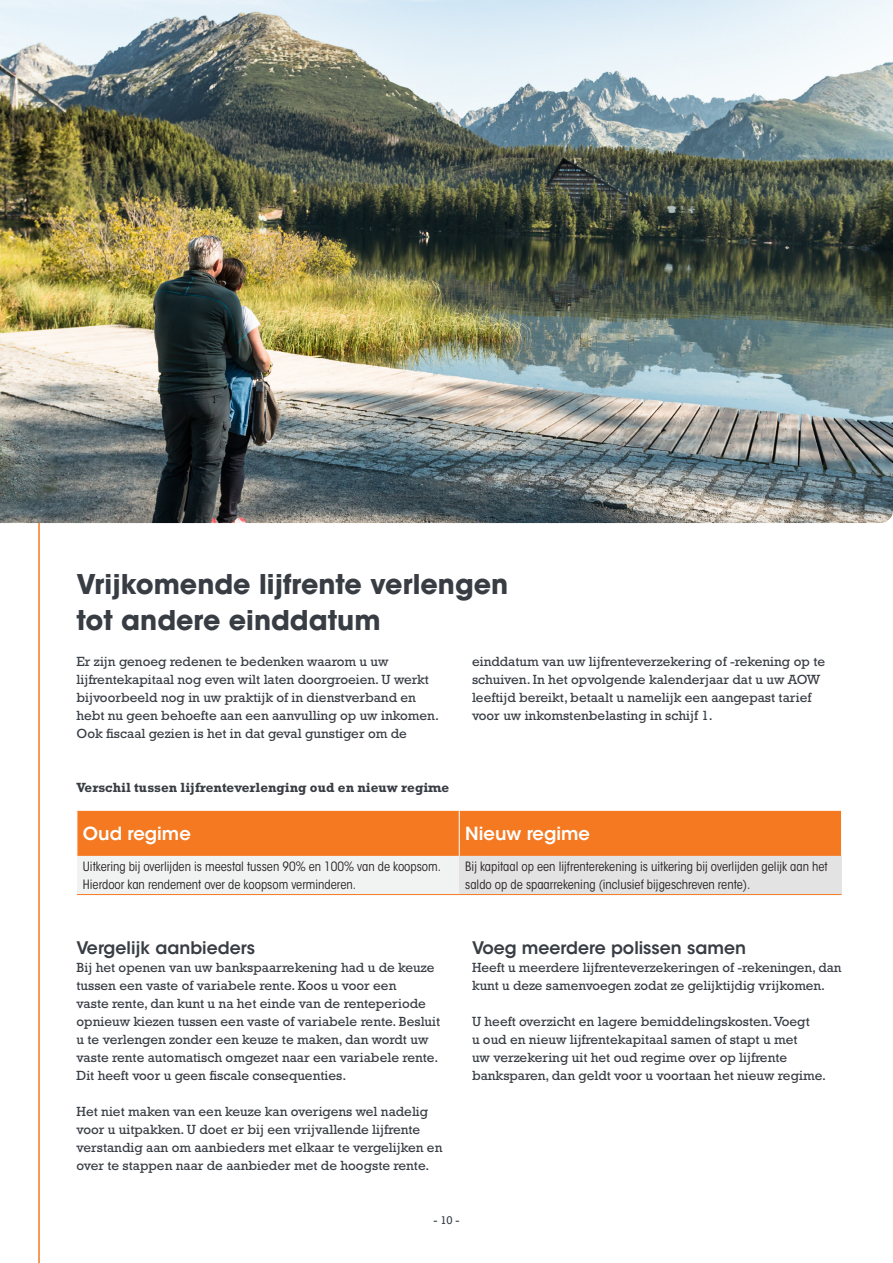
<style>
.page{position:relative;width:893px;height:1263px;background:#fff}
.page>*{position:absolute;margin:0;border:0;box-sizing:border-box;transform-origin:0 0}
.BW_1kl_Tussenkop_Grijs_BIG{font:700 27px/36px "ITC Avant Garde Std";color:#383d44}
.TB_kop_vet_wit{font:600 18px "ITC Avant Garde Std";color:#fff}
.BW_2kl_Tussenkop_Grijs_Small{font:600 17.25px "ITC Avant Garde Std";color:#383d44}
.BW_2kl_body{font:13.5px/18px "Rockwell Std";color:#383d44}
.BW_body_bold{font:700 13.5px "Rockwell Std";color:#383d44}
.TB_opsomming{font:condensed 12.75px/17.2px "ITC Avant Garde Std";color:#231f20}
.t1{font:10.5px "Rockwell";color:#383d44}
</style>
<div class="page">
<img style="left:0;top:0;width:893px;height:523px">
<div style="left:78px;top:811px;width:763px;height:45px;background:#f47921"></div>
<div style="left:77px;top:856px;width:382px;height:38px;background:#f1f2f2"></div>
<div style="left:459px;top:856px;width:383px;height:38px;background:#e3e3e4"></div>
<hr style="left:459px;top:811px;width:1px;height:45px;background:#fff">
<hr style="left:77px;top:894px;width:382px;height:1px;background:#f47921">
<hr style="left:459px;top:894px;width:383px;height:1px;background:#f47921">
<p class="BW_1kl_Tussenkop_Grijs_BIG" style="left:77px;top:566px;width:433px">Vrijkomende lijfrente verlengen tot andere einddatum</p>
<p class="BW_2kl_body" style="left:77px;top:652px;width:364px">Er zijn genoeg redenen te bedenken waarom u uw lijfrentekapitaal nog even wilt laten doorgroeien. U werkt bijvoorbeeld nog in uw praktijk of in dienstverband en hebt nu geen behoefte aan een aanvulling op uw inkomen.<br>Ook fiscaal gezien is het in dat geval gunstiger om de</p>
<p class="BW_2kl_body" style="left:472px;top:652px;width:355px">einddatum van uw lijfrenteverzekering of -rekening op te schuiven. In het opvolgende kalenderjaar dat u uw AOW leeftijd bereikt, betaalt u namelijk een aangepast tarief voor uw inkomstenbelasting in schijf 1.</p>
<p class="BW_body_bold" style="left:77px;top:779px;width:374px">Verschil tussen lijfrenteverlenging oud en nieuw regime</p>
<p class="TB_kop_vet_wit" style="left:83px;top:822px;width:109px">Oud regime</p>
<p class="TB_kop_vet_wit" style="left:465px;top:822px;width:126px">Nieuw regime</p>
<p class="TB_opsomming" style="left:83px;top:858px;width:360px">Uitkering bij overlijden is meestal tussen 90% en 100% van de koopsom.<br>Hierdoor kan rendement over de koopsom verminderen.</p>
<p class="TB_opsomming" style="left:465px;top:858px;width:364px">Bij kapitaal op een lijfrenterekening is uitkering bij overlijden gelijk aan het saldo op de spaarrekening (inclusief bijgeschreven rente).</p>
<p class="BW_2kl_Tussenkop_Grijs_Small" style="left:77px;top:937px;width:180px">Vergelijk aanbieders</p>
<p class="BW_2kl_body" style="left:77px;top:958px;width:365px">Bij het openen van uw bankspaarrekening had u de keuze tussen een vaste of variabele rente. Koos u voor een<br>vaste rente, dan kunt u na het einde van de renteperiode opnieuw kiezen tussen een vaste of variabele rente. Besluit u te verlengen zonder een keuze te maken, dan wordt uw vaste rente automatisch omgezet naar een variabele rente.<br>Dit heeft voor u geen fiscale consequenties.</p>
<p class="BW_2kl_body" style="left:77px;top:1102px;width:367px">Het niet maken van een keuze kan overigens wel nadelig voor u uitpakken. U doet er bij een vrijvallende lijfrente verstandig aan om aanbieders met elkaar te vergelijken en over te stappen naar de aanbieder met de hoogste rente.</p>
<p class="BW_2kl_Tussenkop_Grijs_Small" style="left:472px;top:937px;width:275px">Voeg meerdere polissen samen</p>
<p class="BW_2kl_body" style="left:472px;top:958px;width:371px">Heeft u meerdere lijfrenteverzekeringen of -rekeningen, dan kunt u deze samenvoegen zodat ze gelijktijdig vrijkomen.</p>
<p class="BW_2kl_body" style="left:472px;top:1012px;width:356px">U heeft overzicht en lagere bemiddelingskosten. Voegt<br>u oud en nieuw lijfrentekapitaal samen of stapt u met<br>uw verzekering uit het oud regime over op lijfrente banksparen, dan geldt voor u voortaan het nieuw regime.</p>
<p class="t1" style="left:433px;top:1214px;width:28px">- 10 -</p>
</div>
